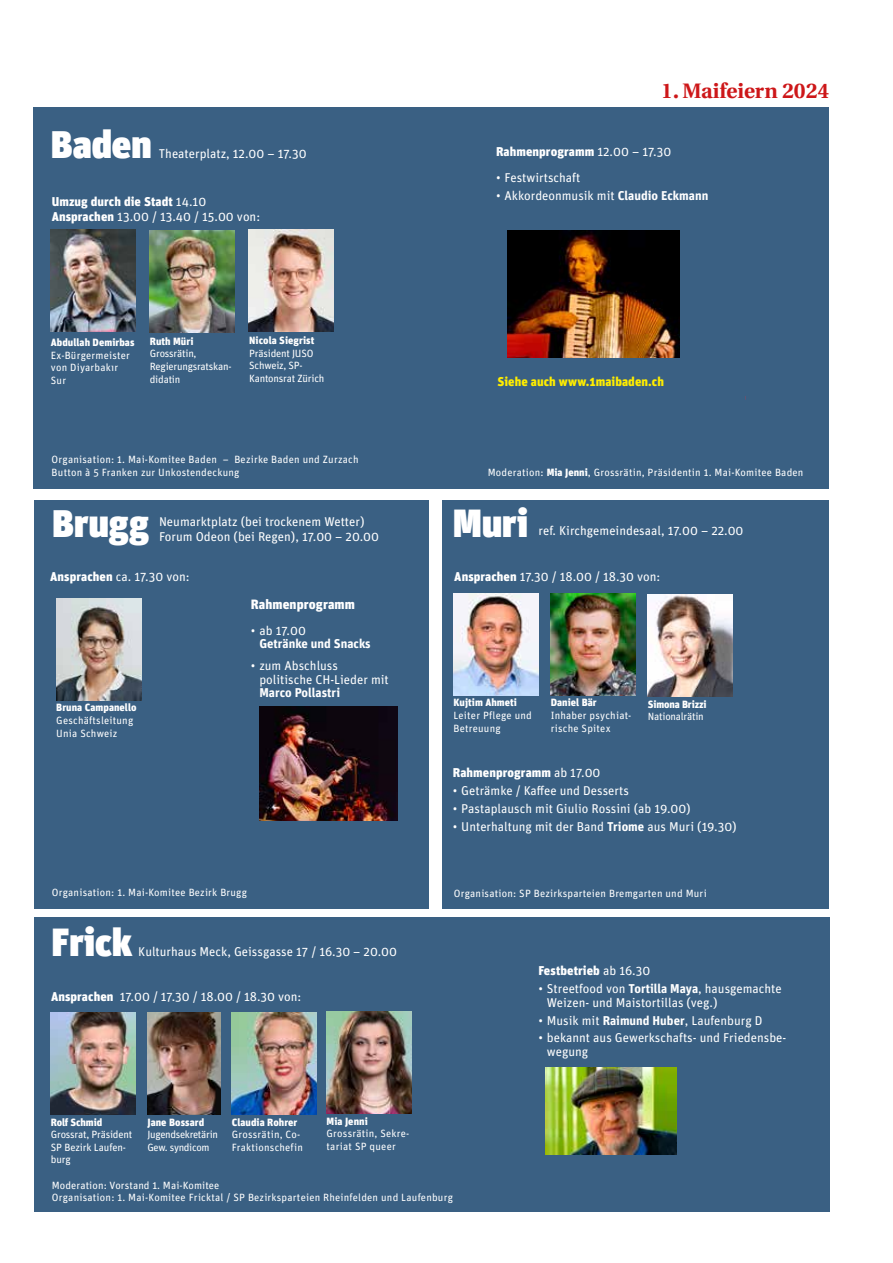
<style>
.page{position:relative;width:893px;height:1263px;background:#fff}
.page>*{position:absolute;margin:0;border:0;box-sizing:border-box;transform-origin:0 0}
.t1{font:900 39px "Unit";color:#fff}
.t2{font:700 21px "Utopia";color:#cd1719}
.t3{font:900 13.5px "Unit OT";letter-spacing:.005em;color:#fff}
.t4{font:12.75px/13.5px "Unit OT";color:#fff}
.t5{font:900 12.75px/15.3px "Unit OT";letter-spacing:.005em;color:#fff}
.t6{font:700 12.75px "Unit OT";color:#fff}
.t7{font:900 12.75px "Unit OT";letter-spacing:.005em;color:#ffed00}
.t8{font:10.5px/12.6px "Unit OT";letter-spacing:.02em;color:#fff}
.t9{font:900 10.5px "Unit OT";letter-spacing:.005em;color:#fff}
.t10{font:10.5px/12.6px "Unit OT";letter-spacing:-.02em;color:#fff}
.t11{font:10.5px/12.6px "Unit OT";letter-spacing:-.03em;color:#fff}
.s1{font-weight:400}
.s2{font-weight:700}
.s3{font-weight:900}
</style>
<div class="page">
<div style="left:34px;top:107px;width:795px;height:382px;background:#3a6083"></div>
<div style="left:34px;top:918px;width:795px;height:294px;background:#3a6083"></div>
<div style="left:34px;top:500px;width:394px;height:409px;background:#3a6083"></div>
<div style="left:442px;top:500px;width:387px;height:409px;background:#3a6083"></div>
<img style="left:249px;top:230px;width:85px;height:102px">
<img style="left:150px;top:230px;width:85px;height:102px">
<img style="left:148px;top:1012px;width:73px;height:102px">
<img style="left:453px;top:593px;width:86px;height:102px">
<img style="left:51px;top:1012px;width:85px;height:102px">
<img style="left:648px;top:594px;width:85px;height:102px">
<img style="left:56px;top:598px;width:85px;height:102px">
<img style="left:51px;top:230px;width:85px;height:102px">
<img style="left:327px;top:1011px;width:85px;height:102px">
<img style="left:551px;top:593px;width:85px;height:102px">
<img style="left:259px;top:707px;width:139px;height:113px">
<img style="left:232px;top:1012px;width:85px;height:102px">
<img style="left:546px;top:1068px;width:130px;height:86px">
<img style="left:507px;top:230px;width:172px;height:127px">
<h1 class="t1" style="left:51px;top:120px;width:102px">Baden</h1>
<p class="t4" style="left:159px;top:147px;width:149px">Theaterplatz, 12.00 – 17.30</p>
<p class="t5" style="left:52px;top:193px;width:210px">Umzug durch die Stadt <span class="s1">14.10<br></span>Ansprachen <span class="s1">13.00 / 13.40 / 15.00 von:</span></p>
<h2 class="t2" style="left:661px;top:79px;width:169px">1. Maifeiern 2024</h2>
<p class="t5" style="left:496px;top:144px;width:177px">Rahmenprogramm <span class="s1">12.00 – 17.30</span></p>
<p class="t4" style="left:496px;top:171px;width:86px">• Festwirtschaft</p>
<p class="t4" style="left:496px;top:189px;width:214px">• Akkordeonmusik mit <span class="s2">Claudio Eckmann</span></p>
<p class="t9" style="left:51px;top:335px;width:85px">Abdullah Demirbas</p>
<p class="t8" style="left:51px;top:348px;width:81px">Ex-Bürgermeister von Diyarbakır<br>Sur</p>
<p class="t9" style="left:150px;top:334px;width:45px">Ruth Müri</p>
<p class="t10" style="left:150px;top:347px;width:83px">Grossrätin,<br>Regierungsratskan&shy;didatin</p>
<p class="t9" style="left:249px;top:334px;width:67px">Nicola Siegrist</p>
<p class="t10" style="left:249px;top:347px;width:77px">Präsident JUSO<br>Schweiz, SP-<br>Kantonsrat Zürich</p>
<p class="t8" style="left:52px;top:453px;width:308px">Organisation: 1. Mai-Komitee Baden – Bezirke Baden und Zurzach<br>Button à 5 Franken zur Unkostendeckung</p>
<h1 class="t1" style="left:52px;top:499px;width:98px">Brugg</h1>
<p class="t4" style="left:159px;top:514px;width:221px;line-height:15.3px">Neumarktplatz (bei trockenem Wetter)<br>Forum Odeon (bei Regen), 17.00 – 20.00</p>
<p class="t4" style="left:50px;top:570px;width:141px"><span class="s3">Ansprachen</span> ca. 17.30 von:</p>
<p class="t9" style="left:56px;top:701px;width:82px">Bruna Campanello</p>
<p class="t8" style="left:56px;top:714px;width:79px">Geschäftsleitung<br>Unia Schweiz</p>
<p class="t3" style="left:251px;top:595px;width:105px">Rahmenprogramm</p>
<p class="t4" style="left:251px;top:623px;width:57px">• ab 17.00</p>
<p class="t6" style="left:259px;top:636px;width:113px">Getränke und Snacks</p>
<p class="t4" style="left:259px;top:659px;width:131px;text-indent:-9px">• zum Abschluss politische CH-Lieder mit</p>
<p class="t6" style="left:259px;top:685px;width:82px">Marco Pollastri</p>
<p class="t8" style="left:52px;top:886px;width:197px">Organisation: 1. Mai-Komitee Bezirk Brugg</p>
<h1 class="t1" style="left:51px;top:918px;width:82px">Frick</h1>
<p class="t4" style="left:138px;top:945px;width:260px">Kulturhaus Meck, Geissgasse 17 / 16.30 – 20.00</p>
<p class="t4" style="left:51px;top:990px;width:252px"><span class="s3">Ansprachen</span> 17.00 / 17.30 / 18.00 / 18.30 von:</p>
<p class="t9" style="left:51px;top:1115px;width:53px">Rolf Schmid</p>
<p class="t10" style="left:51px;top:1128px;width:83px">Grossrat, Präsident<br>SP Bezirk Laufen&shy;burg</p>
<p class="t9" style="left:147px;top:1115px;width:58px">Jane Bossard</p>
<p class="t11" style="left:147px;top:1128px;width:72px">Jugendsekretärin<br>Gew. syndicom</p>
<p class="t9" style="left:232px;top:1115px;width:67px">Claudia Rohrer</p>
<p class="t8" style="left:232px;top:1128px;width:73px">Grossrätin, Co-<br>Fraktionschefin</p>
<p class="t9" style="left:327px;top:1114px;width:43px">Mia Jenni</p>
<p class="t8" style="left:327px;top:1127px;width:84px">Grossrätin, Sekre&shy;tariat SP queer</p>
<p class="t7" style="left:497px;top:373px;width:168px">Siehe auch www.1maibaden.ch</p>
<p class="t8" style="left:488px;top:466px;width:317px">Moderation: <span class="s3">Mia Jenni</span>, Grossrätin, Präsidentin 1. Mai-Komitee Baden</p>
<h1 class="t1" style="left:453px;top:499px;width:77px">Muri</h1>
<p class="t4" style="left:454px;top:569px;width:207px"><span class="s3">Ansprachen</span> 17.30 / 18.00 / 18.30 von:</p>
<p class="t4" style="left:538px;top:524px;width:206px">ref. Kirchgemeindesaal, 17.00 – 22.00</p>
<p class="t9" style="left:453px;top:696px;width:65px">Kujtim Ahmeti</p>
<p class="t8" style="left:453px;top:709px;width:80px">Leiter Pflege und<br>Betreuung</p>
<p class="t9" style="left:551px;top:696px;width:48px">Daniel Bär</p>
<p class="t8" style="left:551px;top:709px;width:82px">Inhaber psychiat&shy;rische Spitex</p>
<p class="t9" style="left:648px;top:697px;width:60px">Simona Brizzi</p>
<p class="t10" style="left:648px;top:710px;width:57px">Nationalrätin</p>
<p class="t5" style="left:453px;top:765px;width:149px">Rahmenprogramm <span class="s1">ab 17.00</span></p>
<p class="t4" style="left:453px;top:784px;width:178px">• Geträmke / Kaffee und Desserts</p>
<p class="t4" style="left:453px;top:801px;width:239px">• Pastaplausch mit Giulio Rossini (ab 19.00)</p>
<p class="t4" style="left:453px;top:819px;width:285px">• Unterhaltung mit der Band <span class="s2">Triome</span> aus Muri (19.30)</p>
<p class="t8" style="left:454px;top:887px;width:255px">Organisation: SP Bezirksparteien Bremgarten und Muri</p>
<p class="t5" style="left:538px;top:963px;width:113px">Festbetrieb <span class="s1">ab 16.30</span></p>
<p class="t4" style="left:547px;top:982px;width:236px;text-indent:-9px">• Streetfood von <span class="s2">Tortilla Maya</span>, hausgemachte<br>Weizen- und Maistortillas (veg.)</p>
<p class="t4" style="left:538px;top:1013px;width:226px">• Musik mit <span class="s2">Raimund Huber</span>, Laufenburg D</p>
<p class="t4" style="left:547px;top:1031px;width:241px;text-indent:-9px">• bekannt aus Gewerkschafts- und Friedensbe&shy;wegung</p>
<p class="t8" style="left:52px;top:1179px;width:403px">Moderation: Vorstand 1. Mai-Komitee<br>Organisation: 1. Mai-Komitee Fricktal / SP Bezirksparteien Rheinfelden und Laufenburg</p>
</div>
